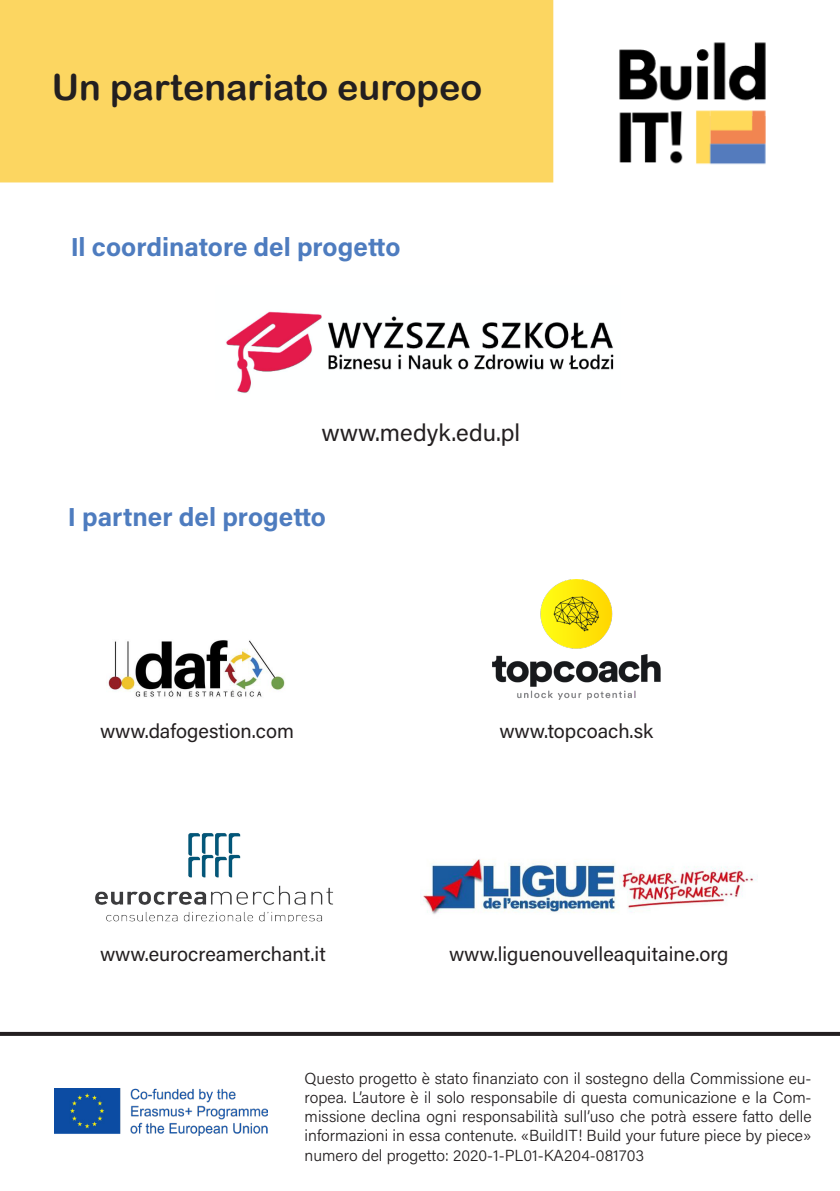
<style>
.page{position:relative;width:840px;height:1191px;background:#fff}
.page>*{position:absolute;margin:0;border:0;box-sizing:border-box;transform-origin:0 0}
.t1{font:36px "Arial Rounded MT Bold";color:#231f20}
.t2{font:26px "Acumin Variable Concept";letter-spacing:.055em;color:#4e7cbf}
.t3{font:24px "Acumin Variable Concept";letter-spacing:.02em;color:#231f20}
.t4{font:20px "Acumin Variable Concept";letter-spacing:.02em;color:#231f20}
.t5{font:16px/19.2px "Acumin Variable Concept";letter-spacing:.01em;color:#231f20;text-align:justify}
</style>
<div class="page">
<div style="left:1px;top:1px;width:551px;height:180px;background:#fcd661"></div>
<div style="left:0;top:0;width:553px;height:182px;border:2px solid #fcd661"></div>
<svg style="left:0;top:1032px;width:839px;height:104px"></svg>
<img style="left:54px;top:1088px;width:213px;height:47px">
<img style="left:95px;top:833px;width:238px;height:88px">
<img style="left:108px;top:640px;width:177px;height:57px">
<img style="left:226px;top:311px;width:388px;height:82px">
<img style="left:420px;top:859px;width:337px;height:56px">
<img style="left:492px;top:579px;width:168px;height:120px">
<img style="left:619px;top:42px;width:147px;height:123px">
<p class="t1" style="left:52px;top:66px;width:431px">Un partenariato europeo</p>
<p class="t2" style="left:71px;top:229px;width:330px">Il coordinatore del progetto</p>
<p class="t3" style="left:321px;top:416px;width:199px">www.medyk.edu.pl</p>
<p class="t2" style="left:68px;top:499px;width:258px">I partner del progetto</p>
<p class="t4" style="left:100px;top:717px;width:195px">www.dafogestion.com</p>
<p class="t4" style="left:499px;top:717px;width:154px">www.topcoach.sk</p>
<p class="t4" style="left:100px;top:940px;width:226px">www.eurocreamerchant.it</p>
<p class="t4" style="left:449px;top:940px;width:280px">www.liguenouvelleaquitaine.org</p>
<p class="t5" style="left:304px;top:1067px;width:508px">Questo progetto è stato finanziato con il sostegno della Commissione eu&shy;ropea. L’autore è il solo responsabile di questa comunicazione e la Com&shy;missione declina ogni responsabilità sull’uso che potrà essere fatto delle informazioni in essa contenute. «BuildIT! Build your future piece by piece» numero del progetto: 2020-1-PL01-KA204-081703</p>
</div>
